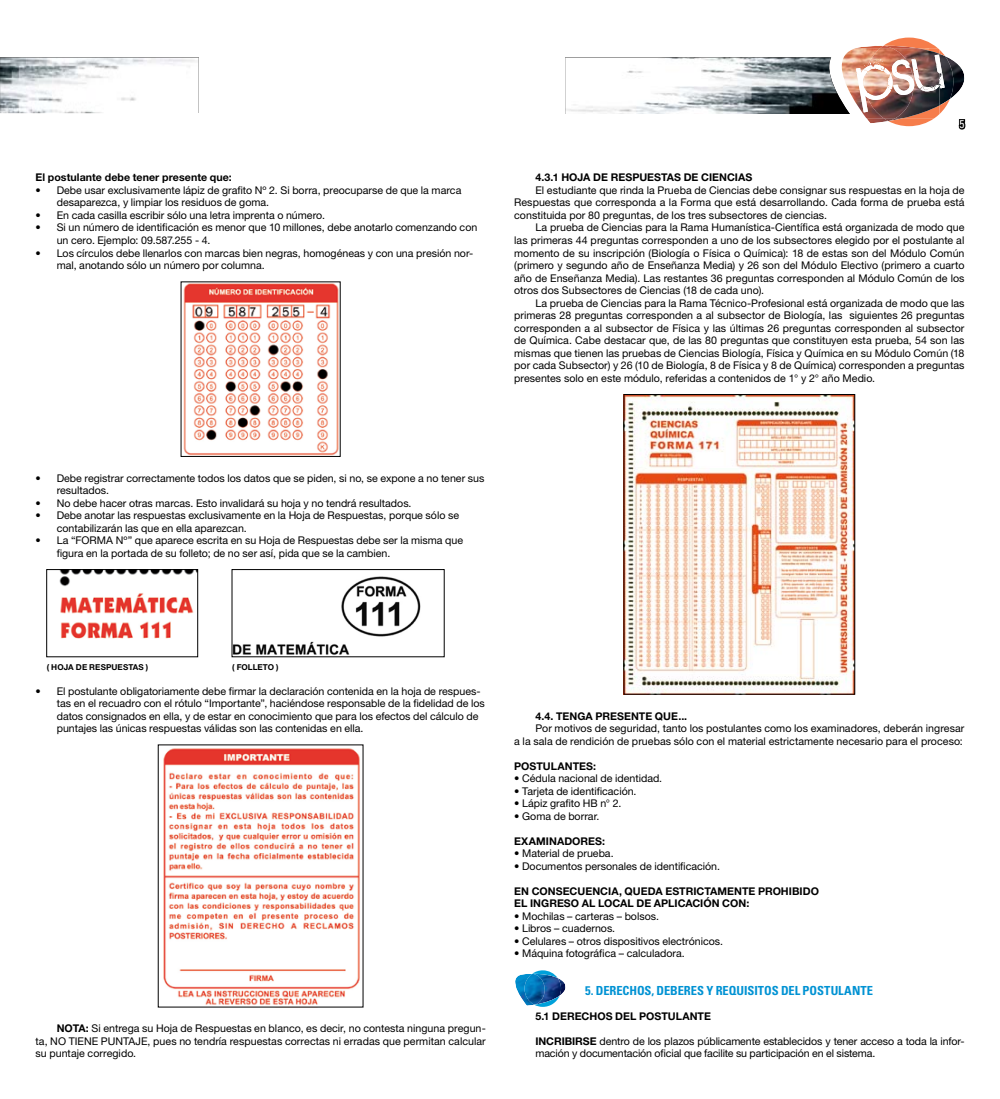
<style>
.page{position:relative;width:1000px;height:1099px;background:#fff}
.page>*{position:absolute;margin:0;border:0;box-sizing:border-box;transform-origin:0 0}
.t1{font:700 condensed 12.5px "Univers LT Std";letter-spacing:-.005em;color:#0092d3}
.t2{font:10.62px/12.5px "Helvetica Neue LT Std";color:#000}
.t3{font:700 10.62px "Helvetica Neue LT Std";letter-spacing:.005em;color:#000}
.t4{font:700 8.12px "Helvetica Neue LT Std";letter-spacing:.015em;color:#000}
.s1{font-weight:700}
</style>
<div class="page">
<img style="left:565px;top:57px;width:231px;height:57px">
<svg style="left:0;top:57px;width:198px;height:56px"></svg>
<img style="left:183px;top:284px;width:155px;height:170px">
<img style="left:59px;top:571px;width:137px;height:68px">
<div style="left:46px;top:569px;width:152px;height:88px;border:1px solid #000"></div>
<img style="left:234px;top:576px;width:187px;height:79px">
<div style="left:232px;top:569px;width:212px;height:88px;border:1px solid #000"></div>
<img style="left:163px;top:748px;width:197px;height:257px">
<img style="left:625px;top:396px;width:227px;height:296px">
<svg style="left:526px;top:970px;width:27px;height:36px"></svg>
<img style="left:515px;top:974px;width:19px;height:31px">
<img style="left:561px;top:980px;width:4px;height:15px">
<img style="left:549px;top:973px;width:12px;height:31px">
<img style="left:524px;top:973px;width:25px;height:31px">
<img style="left:796px;top:38px;width:170px;height:92px">
<p class="t3" style="left:35px;top:171px;width:198px">El postulante debe tener presente que:</p>
<p class="t2" style="left:57px;top:184px;width:406px;text-indent:-21px">• Debe usar exclusivamente lápiz de grafito N º 2. Si borra, preocuparse de que la marca desaparezca, y limpiar los residuos de goma.</p>
<p class="t2" style="left:35px;top:209px;width:291px">• En cada casilla escribir sólo una letra imprenta o número.</p>
<p class="t2" style="left:57px;top:221px;width:422px;text-indent:-21px">• Si un número de identificación es menor que 10 millones, debe anotarlo comenzando con un cero. Ejemplo: 09.587.255 - 4.</p>
<p class="t2" style="left:57px;top:246px;width:418px;text-indent:-21px">• Los círculos debe llenarlos con marcas bien negras, homogéneas y con una presión nor&shy;mal, anotando sólo un número por columna.</p>
<p class="t3" style="left:535px;top:171px;width:173px">4.3.1 HOJA DE RESPUESTAS DE CIENCI</p>
<p class="t3" style="left:738px;top:171px;width:16px">AS</p>
<p class="t2" style="left:514px;top:184px;width:451px;text-align:justify;text-indent:21px">El estudiante que rinda la Prueba de Ciencias debe consignar sus respuestas en la hoja de Respuestas que corresponda a la Forma que está desarrollando. Cada forma de prueba está constituida por 80 preguntas, de los tres subsectores de ciencias.</p>
<p class="t2" style="left:514px;top:221px;width:452px;text-align:justify;text-indent:21px">La prueba de Ciencias para la Rama Humanística-Científica está organizada de modo que las primeras 44 preguntas corresponden a uno de los subsectores elegido por el postulante al momento de su inscripción (Biología o Física o Química): 18 de estas son del Módulo Común (primero y segundo año de Enseñanza Media) y 26 son del Módulo Electivo (primero a cuarto año de Enseñanza Media). Las restantes 36 preguntas corresponden al M ódulo Común de los otros dos Subsectores de Ciencias (18 de cada uno).</p>
<p class="t2" style="left:514px;top:296px;width:452px;text-align:justify;text-indent:21px">La prueba de Ciencias para la Rama Técnico-Profesional está organizada de modo que las primeras 28 preguntas corresponden a al subsector de Biología, las siguientes 26 preguntas corresponden a al subsector de Física y las últimas 26 preguntas corresponden al subsector de Química. Cabe destacar que, de las 80 preguntas que constituyen esta prueba, 54 son las mismas que tienen las pruebas de Ciencias Biología, Física y Química en su Módulo Común (18 por cada Subsector) y 26 (10 de Biología, 8 de Física y 8 de Química) corresponden a preguntas presentes solo en este módulo, referidas a contenidos de 1° y 2° año Medio.</p>
<p class="t2" style="left:57px;top:471px;width:429px;text-indent:-21px">• Debe registrar correctamente todos los datos que se piden, si no, se expone a no tener sus resultados.</p>
<p class="t2" style="left:35px;top:496px;width:377px">• N o debe hacer otras marcas. Esto invalidará su hoja y no tendrá resultados.</p>
<p class="t2" style="left:57px;top:509px;width:404px;text-indent:-21px">• Debe anotar las respuestas exclusivamente en la Hoja de Respuestas, porque sólo se contabilizarán las que en ella aparezcan.</p>
<p class="t2" style="left:57px;top:534px;width:408px;text-indent:-21px">• La “FORMA Nº” que aparece escrita en su Hoja de Respuestas debe ser la misma que figura en la portada de su folleto; de no ser así, pida que se la cambien.</p>
<p class="t4" style="left:47px;top:661px;width:61px">( Hoja de Respu</p>
<p class="t4" style="left:118px;top:661px;width:12px">estas</p>
<p class="t4" style="left:146px;top:661px;width:4px">)</p>
<p class="t4" style="left:232px;top:661px;width:48px">( Folleto )</p>
<p class="t2" style="left:57px;top:684px;width:429px;text-indent:-21px">• El postulante obligatoriamente debe firmar la declaración contenida en la hoja de respues&shy;tas en el recuadro con el rótulo “I mportante”, haciéndose responsable de la fidelidad de los datos consignados en ella, y de estar en conocimiento que para los efectos del cálculo de puntajes las únicas respuestas válidas son las contenidas en ella.</p>
<p class="t2" style="left:35px;top:1022px;width:452px;text-indent:21px"><span class="s1">NOTA:</span> Si entrega su Hoja de Respuestas en blanco, es decir, no contesta ninguna pregun&shy;ta, NO TIENE</p>
<p class="t2" style="left:35px;top:1034px;width:451px;text-indent:65px">PUNTAJE, pues no tendría respuestas correctas ni erradas que permitan calcular su puntaje corregido.</p>
<p class="t3" style="left:535px;top:709px;width:153px">4.4. TENGA PRESENTE QUE...</p>
<p class="t2" style="left:514px;top:722px;width:451px;text-align:right">Por motivos de seguridad, tanto los postulantes como los examinadores, deberán ingresar<br>a la sala de rendición de pruebas sólo con el material estrictamente necesario para el proceso:</p>
<p class="t3" style="left:514px;top:759px;width:83px">POSTULANTES:</p>
<p class="t2" style="left:514px;top:772px;width:149px">• Cédula nacional de identidad.</p>
<p class="t2" style="left:514px;top:784px;width:124px">• Tarjeta de identificación.</p>
<p class="t2" style="left:514px;top:797px;width:109px">• Lápiz grafito HB n° 2.</p>
<p class="t2" style="left:514px;top:809px;width:87px">• Goma de borrar.</p>
<p class="t3" style="left:514px;top:834px;width:30px">EXAMIN</p>
<p class="t3" style="left:557px;top:834px;width:24px">ADORE</p>
<p class="t3" style="left:595px;top:834px;width:11px">S:</p>
<p class="t2" style="left:514px;top:847px;width:101px">• Material de prueba.</p>
<p class="t2" style="left:514px;top:859px;width:207px">• Documentos personales de identificación.</p>
<p class="t3" style="left:514px;top:884px;width:27px">EN CON</p>
<p class="t3" style="left:555px;top:884px;width:37px">SECUENCI</p>
<p class="t3" style="left:611px;top:884px;width:115px">A, QUEDA ESTRICTAMEN</p>
<p class="t3" style="left:742px;top:884px;width:78px">TE PROHIBIDO</p>
<p class="t3" style="left:514px;top:896px;width:92px">EL INGRESO ALLOC</p>
<p class="t3" style="left:620px;top:896px;width:111px">AL DE APLICACIÓN CON</p>
<p class="t3" style="left:746px;top:896px;width:4px">:</p>
<p class="t2" style="left:514px;top:909px;width:146px">• M ochilas – carteras – bolsos.</p>
<p class="t2" style="left:514px;top:922px;width:103px">• Libros – cuadernos.</p>
<p class="t2" style="left:514px;top:934px;width:210px">• Celulares – otros dispositivos electrónicos.</p>
<p class="t2" style="left:514px;top:947px;width:172px">• Máquina fotográfica – calculadora.</p>
<p class="t1" style="left:585px;top:982px;width:289px">5. DERECHOS, DEBERES Y REQUISITOS DEL POSTULANTE</p>
<p class="t3" style="left:535px;top:1009px;width:33px">5.1 DEREC</p>
<p class="t3" style="left:589px;top:1009px;width:122px">HOS DEL POSTULANTE</p>
<p class="t3" style="left:535px;top:1034px;width:7px">INCRI</p>
<p class="t2" style="left:535px;top:1034px;width:430px;text-indent:29px"><span class="s1">BIRSE</span> dentro de los plazos públicamente establecidos y tener acceso a toda la infor&shy;mación y documentación oficial que facilite su participación en el sistema.</p>
</div>
